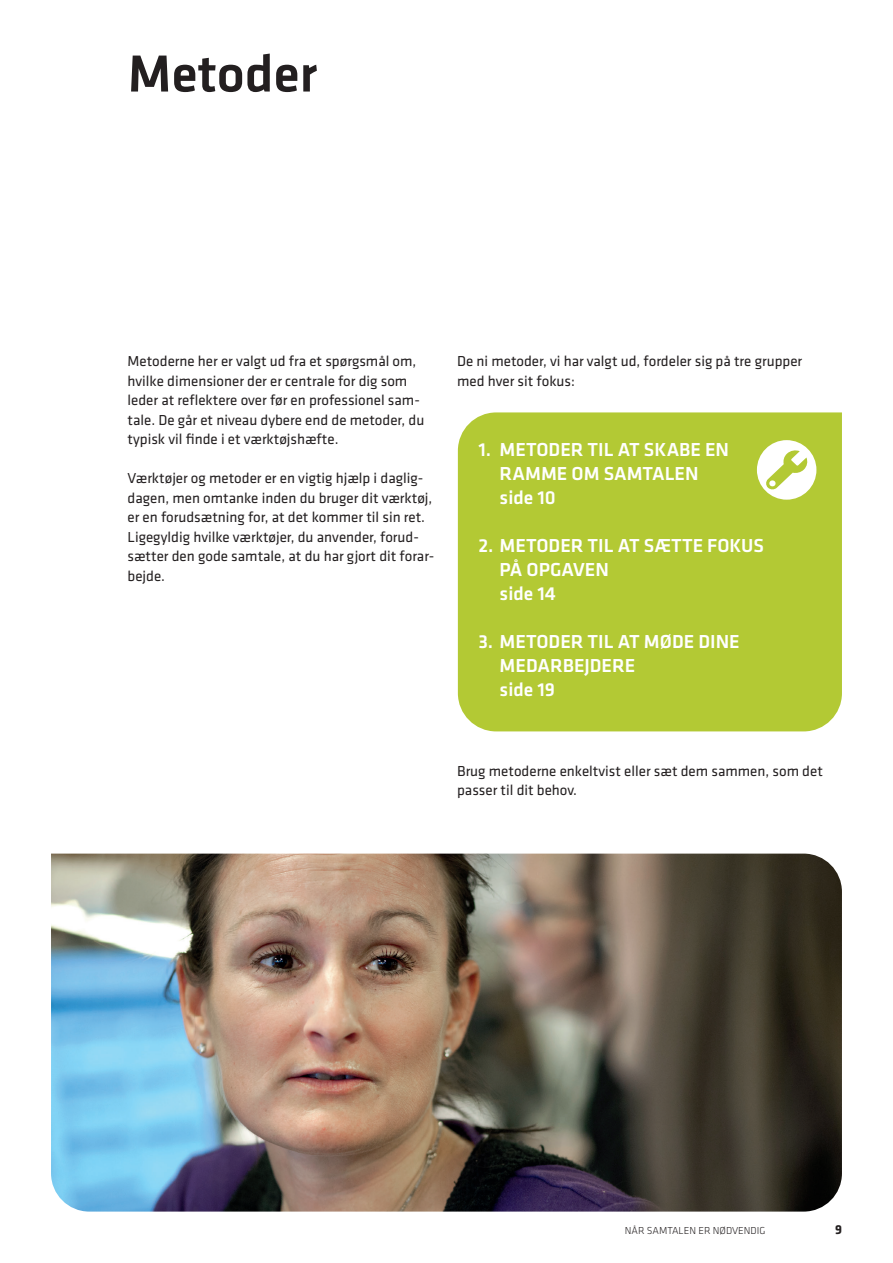
<style>
.page{position:relative;width:893px;height:1263px;background:#fff}
.page>*{position:absolute;margin:0;border:0;box-sizing:border-box;transform-origin:0 0}
.Overskrift_opslag_1__linie{font:500 54px "Klavika";color:#231f20}
.BRØD_BULLETS_INDRYK_side_9{font:500 19.5px/24px "Klavika";color:#fff}
.BAR_Brød{font:500 19.5px/24px "Klavika";color:#fff;text-align:center}
.BAR_Brød-2{font:15px/19.5px "Klavika";color:#231f20}
.t1{font:700 13.5px "Klavika";color:#231f20}
.t2{font:300 10.5px "Klavika";color:#231f20}
</style>
<div class="page">
<div style="left:458px;top:412px;width:384px;height:319px;background:#b3c934"></div>
<img style="left:51px;top:854px;width:791px;height:357px">
<svg style="left:757px;top:440px;width:59px;height:60px"></svg>
<p class="Overskrift_opslag_1__linie" style="left:128px;top:37px;width:191px">Metoder</p>
<p class="BAR_Brød-2" style="left:128px;top:351px;width:298px">Metoderne her er valgt ud fra et spørgsmål om, hvilke dimensioner der er centrale for dig som leder at reflektere over før en professionel sam&shy;tale. De går et niveau dybere end de metoder, du typisk vil finde i et værktøjshæfte.</p>
<p class="BAR_Brød-2" style="left:128px;top:468px;width:308px">Værktøjer og metoder er en vigtig hjælp i daglig&shy;dagen, men omtanke inden du bruger dit værktøj, er en forudsætning for, at det kommer til sin ret.<br>Ligegyldig hvilke værktøjer, du anvender, forud&shy;sætter den gode samtale, at du har gjort dit forar&shy;bejde.</p>
<p class="BAR_Brød-2" style="left:457px;top:351px;width:347px">De ni metoder, vi har valgt ud, fordeler sig på tre grupper med hver sit fokus:</p>
<p class="BAR_Brød" style="left:478px;top:437px;width:252px">1. METODER TIL AT SKABE EN<br>RAMME OM SAMTALEN</p>
<p class="BRØD_BULLETS_INDRYK_side_9" style="left:500px;top:485px;width:58px">side 10</p>
<p class="BRØD_BULLETS_INDRYK_side_9" style="left:500px;top:533px;width:266px;text-indent:-21px">2. METODER TIL AT SÆTTE FOKUS<br>PÅ OPGAVEN</p>
<p class="BRØD_BULLETS_INDRYK_side_9" style="left:500px;top:581px;width:58px">side 14</p>
<p class="BRØD_BULLETS_INDRYK_side_9" style="left:500px;top:629px;width:242px;text-indent:-21px">3. METODER TIL AT MØDE DINE<br>MEDARBEJDERE</p>
<p class="BRØD_BULLETS_INDRYK_side_9" style="left:500px;top:677px;width:57px">side 19</p>
<p class="BAR_Brød-2" style="left:457px;top:760px;width:367px">Brug metoderne enkeltvist eller sæt dem sammen, som det passer til dit behov.</p>
<p class="t2" style="left:625px;top:1224px;width:142px">NÅR SAMTALEN ER NØDVENDIG</p>
<p class="t1" style="left:835px;top:1220px;width:8px">9</p>
</div>
